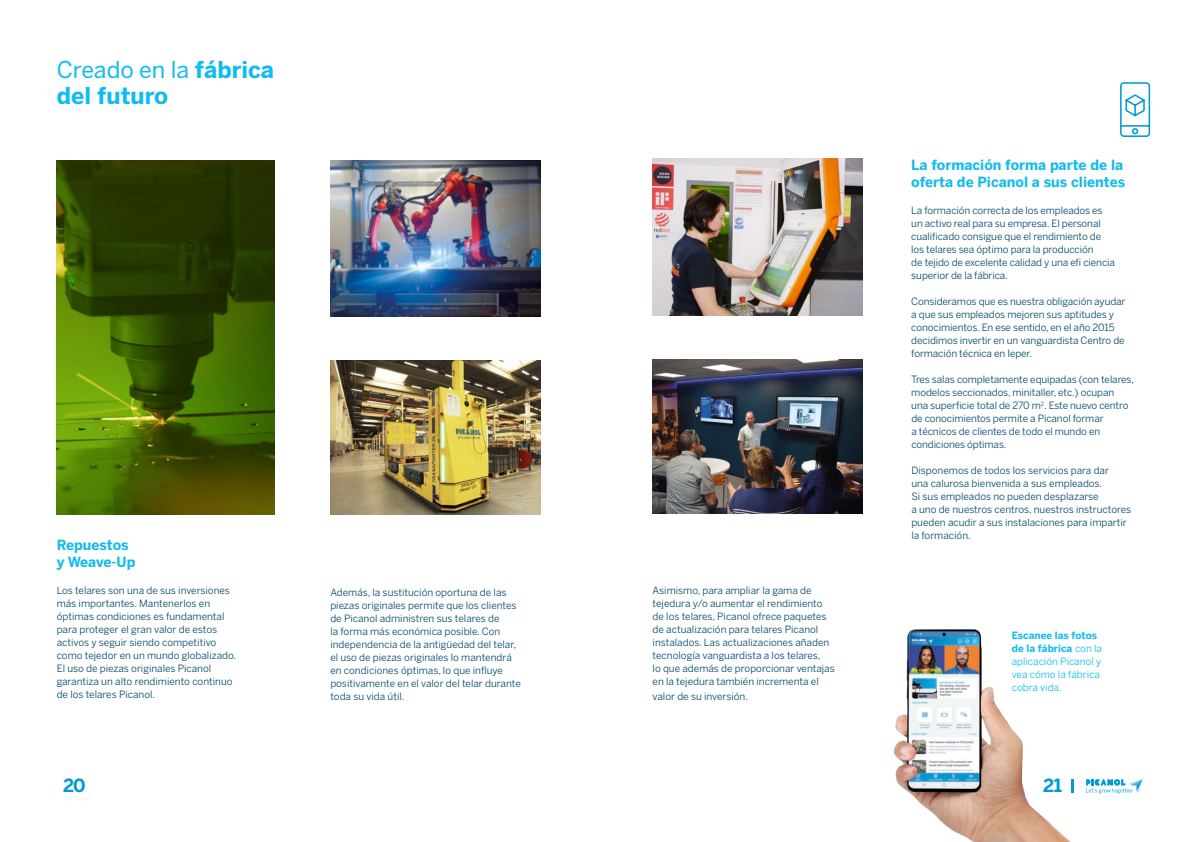
<style>
.page{position:relative;width:1191px;height:842px;background:#fff}
.page>*{position:absolute;margin:0;border:0;box-sizing:border-box;transform-origin:0 0}
.t1{font:700 23px/26px "Benton Sans";color:#10bbef}
.t2{font:700 18px "Benton Sans";color:#009ad5}
.t3{font:700 14px/16.8px "Benton Sans";color:#10bbef}
.t4{font:10px/13px "Benton Sans";letter-spacing:-.01em;color:#004868}
.t5{font:10px/13px "Benton Sans";color:#10bbef}
.s1{font-weight:400}
.s2{font-weight:700}
</style>
<div class="page">
<img style="left:57px;top:160px;width:217px;height:354px">
<img style="left:330px;top:361px;width:210px;height:153px">
<img style="left:330px;top:160px;width:210px;height:156px">
<svg style="left:1120px;top:82px;width:30px;height:55px"></svg>
<img style="left:652px;top:359px;width:210px;height:154px">
<img style="left:652px;top:159px;width:210px;height:156px">
<img style="left:893px;top:629px;width:181px;height:213px">
<svg style="left:1086px;top:779px;width:56px;height:15px"></svg>
<svg style="left:1071px;top:779px;width:2px;height:13px"></svg>
<h1 class="t1" style="left:57px;top:56px;width:219px"><span class="s1">Creado en la</span> fábrica del futuro</h1>
<h3 class="t3" style="left:57px;top:536px;width:80px">Repuestos y Weave-Up</h3>
<p class="t4" style="left:57px;top:583px;width:181px">Los telares son una de sus inversiones más importantes. Mantenerlos en óptimas condiciones es fundamental para proteger el gran valor de estos activos y seguir siendo competitivo como tejedor en un mundo globalizado.<br>El uso de piezas originales Picanol garantiza un alto rendimiento continuo de los telares Picanol.</p>
<p class="t4" style="left:330px;top:585px;width:192px">Además, la sustitución oportuna de las piezas originales permite que los clientes de Picanol administren sus telares de<br>la forma más económica posible. Con independencia de la antigüedad del telar, el uso de piezas originales lo mantendrá en condiciones óptimas, lo que influye positivamente en el valor del telar durante toda su vida útil.</p>
<p class="t4" style="left:652px;top:584px;width:184px">Asimismo, para ampliar la gama de tejedura y/o aumentar el rendimiento de los telares, Picanol ofrece paquetes de actualización para telares Picanol instalados. Las actualizaciones añaden tecnología vanguardista a los telares,<br>lo que además de proporcionar ventajas en la tejedura también incrementa el</p>
<p class="t4" style="left:652px;top:689px;width:97px">valor de su inversión.</p>
<h3 class="t3" style="left:911px;top:157px;width:215px">La formación forma parte de la oferta de Picanol a sus clientes</h3>
<p class="t4" style="left:911px;top:204px;width:205px">La formación correcta de los empleados es un activo real para su empresa. El personal cualificado consigue que el rendimiento de los telares sea óptimo para la producción<br>de tejido de excelente calidad y una efi ciencia superior de la fábrica.</p>
<p class="t4" style="left:911px;top:295px;width:216px">Consideramos que es nuestra obligación ayudar a que sus empleados mejoren sus aptitudes y conocimientos. En ese sentido, en el año 2015 decidimos invertir en un vanguardista Centro de formación técnica en Ieper.</p>
<p class="t4" style="left:911px;top:373px;width:224px">Tres salas completamente equipadas (con telares, modelos seccionados, minitaller, etc.) ocupan<br>una superficie total de 270 m<sup>2</sup>. Este nuevo centro de conocimientos permite a Picanol formar<br>a técnicos de clientes de todo el mundo en condiciones óptimas.</p>
<p class="t4" style="left:911px;top:464px;width:221px">Disponemos de todos los servicios para dar<br>una calurosa bienvenida a sus empleados.<br>Si sus empleados no pueden desplazarse<br>a uno de nuestros centros, nuestros instructores pueden acudir a sus instalaciones para impartir la formación.</p>
<p class="t5" style="left:1011px;top:628px;width:92px"><span class="s2">Escanee las fotos de la fábrica</span> con la aplicación Picanol y vea cómo la fábrica cobra vida.</p>
<h2 class="t2" style="left:63px;top:775px;width:24px">20</h2>
<h2 class="t2" style="left:1043px;top:775px;width:20px">21</h2>
</div>
